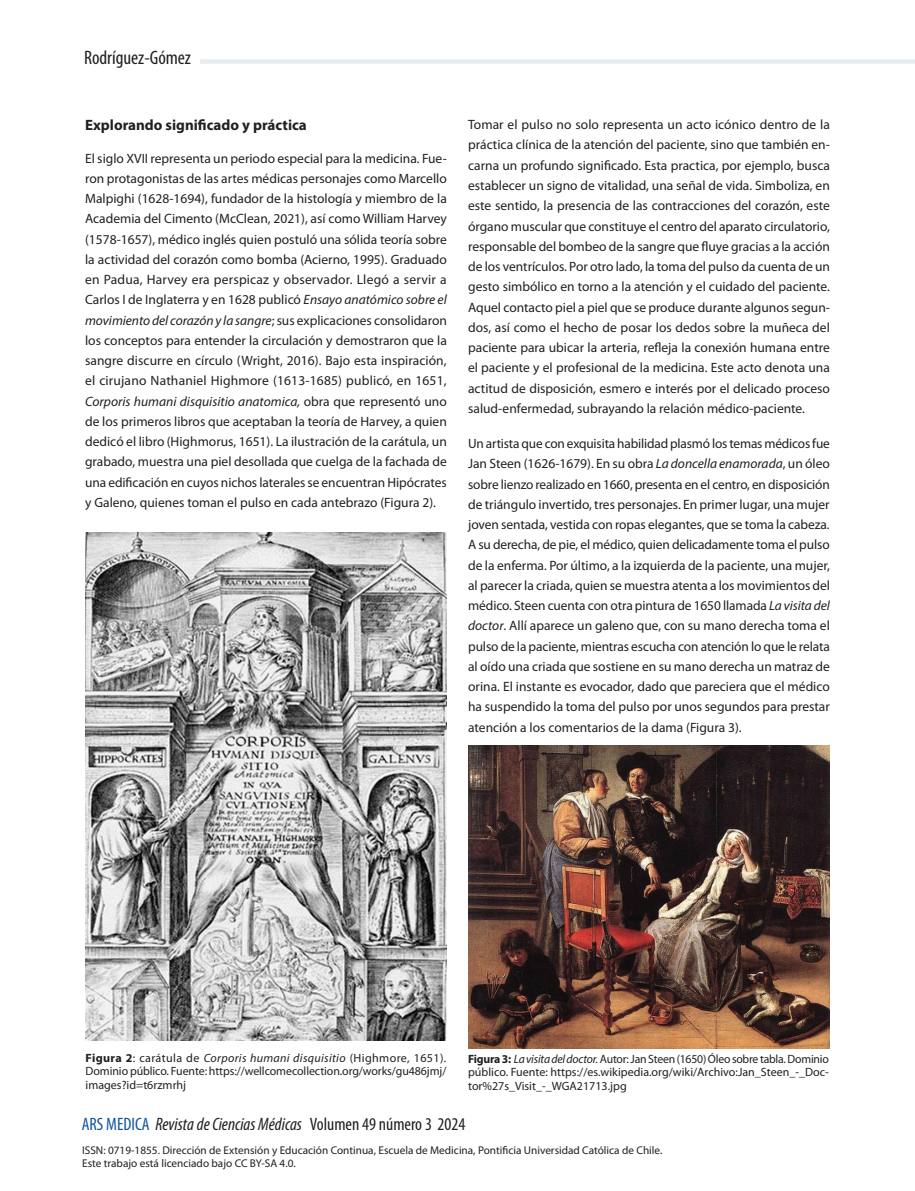
<style>
.page{position:relative;width:915px;height:1191px;background:#fff}
.page>*{position:absolute;margin:0;border:0;box-sizing:border-box;transform-origin:0 0}
.t1{font:condensed 19.5px "Myriad Pro";color:#231f20}
.t2{font:italic condensed 18px "Myriad Pro";color:#231f20}
.t3{font:700 15px "Myriad Pro";color:#231f20}
.t4{font:13.5px/20.2px "Myriad Pro";color:#231f20;text-align:justify}
.t5{font:12px/13.5px "Myriad Pro";color:#231f20;text-align:justify}
.t6{font:11.25px/13.5px "Myriad Pro";color:#231f20}
.s1{font-style:italic}
.s2{font-weight:700}
.s3{font-style:normal;color:#13559f}
.s4{font-style:normal}
</style>
<div class="page">
<div style="left:200px;top:59px;width:714px;height:5px;background:#e7ecf1"></div>
<img style="left:86px;top:533px;width:360px;height:507px">
<img style="left:468px;top:746px;width:361px;height:302px">
<h1 class="t1" style="left:84px;top:47px;width:108px">Rodríguez-Gómez</h1>
<p class="t3" style="left:85px;top:115px;width:223px">Explorando significado y práctica</p>
<p class="t4" style="left:85px;top:148px;width:363px">El siglo XVII representa un periodo especial para la medicina. Fue&shy;ron protagonistas de las artes médicas personajes como Marcello Malpighi (1628-1694), fundador de la histología y miembro de la Academia del Cimento (McClean, 2021), así como William Harvey (1578-1657), médico inglés quien postuló una sólida teoría sobre la actividad del corazón como bomba (Acierno, 1995). Graduado en Padua, Harvey era perspicaz y observador. Llegó a servir a Carlos I de Inglaterra y en 1628 publicó <span class="s1">Ensayo anatómico sobre el movimiento del corazón y la sangre</span>; sus explicaciones consolidaron los conceptos para entender la circulación y demostraron que la sangre discurre en círculo (Wright, 2016). Bajo esta inspiración, el cirujano Nathaniel Highmore (1613-1685) publicó, en 1651, <span class="s1">Corporis humani disquisitio anatomica,</span> obra que representó uno de los primeros libros que aceptaban la teoría de Harvey, a quien dedicó el libro (Highmorus, 1651). La ilustración de la carátula, un grabado, muestra una piel desollada que cuelga de la fachada de una edificación en cuyos nichos laterales se encuentran Hipócrates y Galeno, quienes toman el pulso en cada antebrazo (Figura 2).</p>
<p class="t4" style="left:468px;top:114px;width:363px">Tomar el pulso no solo representa un acto icónico dentro de la práctica clínica de la atención del paciente, sino que también en&shy;carna un profundo significado. Esta practica, por ejemplo, busca establecer un signo de vitalidad, una señal de vida. Simboliza, en este sentido, la presencia de las contracciones del corazón, este órgano muscular que constituye el centro del aparato circulatorio, responsable del bombeo de la sangre que fluye gracias a la acción de los ventrículos. Por otro lado, la toma del pulso da cuenta de un gesto simbólico en torno a la atención y el cuidado del paciente.<br>Aquel contacto piel a piel que se produce durante algunos segun&shy;dos, así como el hecho de posar los dedos sobre la muñeca del paciente para ubicar la arteria, refleja la conexión humana entre el paciente y el profesional de la medicina. Este acto denota una actitud de disposición, esmero e interés por el delicado proceso salud-enfermedad, subrayando la relación médico-paciente.</p>
<p class="t4" style="left:468px;top:433px;width:363px">Un artista que con exquisita habilidad plasmó los temas médicos fue Jan Steen (1626-1679). En su obra <span class="s1">La doncella enamorada</span>, un óleo sobre lienzo realizado en 1660, presenta en el centro, en disposición de triángulo invertido, tres personajes. En primer lugar, una mujer joven sentada, vestida con ropas elegantes, que se toma la cabeza.<br>A su derecha, de pie, el médico, quien delicadamente toma el pulso de la enferma. Por último, a la izquierda de la paciente, una mujer, al parecer la criada, quien se muestra atenta a los movimientos del médico. Steen cuenta con otra pintura de 1650 llamada <span class="s1">La visita del doctor</span>. Allí aparece un galeno que, con su mano derecha toma el pulso de la paciente, mientras escucha con atención lo que le relata al oído una criada que sostiene en su mano derecha un matraz de orina. El instante es evocador, dado que pareciera que el médico ha suspendido la toma del pulso por unos segundos para prestar atención a los comentarios de la dama (Figura 3).</p>
<p class="t5" style="left:86px;top:1050px;width:362px"><span class="s2">Figura 2</span>: carátula de <span class="s1">Corporis humani disquisitio</span> (Highmore, 1651).<br>Dominio público. Fuente: https://wellcomecollection.org/works/gu486jmj/ images?id=t6rzmrhj</p>
<p class="t5" style="left:468px;top:1051px;width:362px"><span class="s2">Figura 3:</span> <span class="s1">La visita del doctor.</span> Autor: Jan Steen (1650) Óleo sobre tabla. Dominio público. Fuente: https://es.wikipedia.org/wiki/Archivo:Jan_Steen_-_Doc&shy;tor%27s_Visit_-_WGA21713.jpg</p>
<h2 class="t2" style="left:82px;top:1113px;width:385px"><span class="s3">ARS MEDICA</span> Revista de Ciencias Médicas <span class="s4">Volumen 49 número 3 2024</span></h2>
<p class="t6" style="left:82px;top:1142px;width:581px">ISSN: 0719-1855. Dirección de Extensión y Educación Continua, Escuela de Medicina, Pontificia Universidad Católica de Chile.<br>Este trabajo está licenciado bajo CC BY-SA 4.0.</p>
</div>
